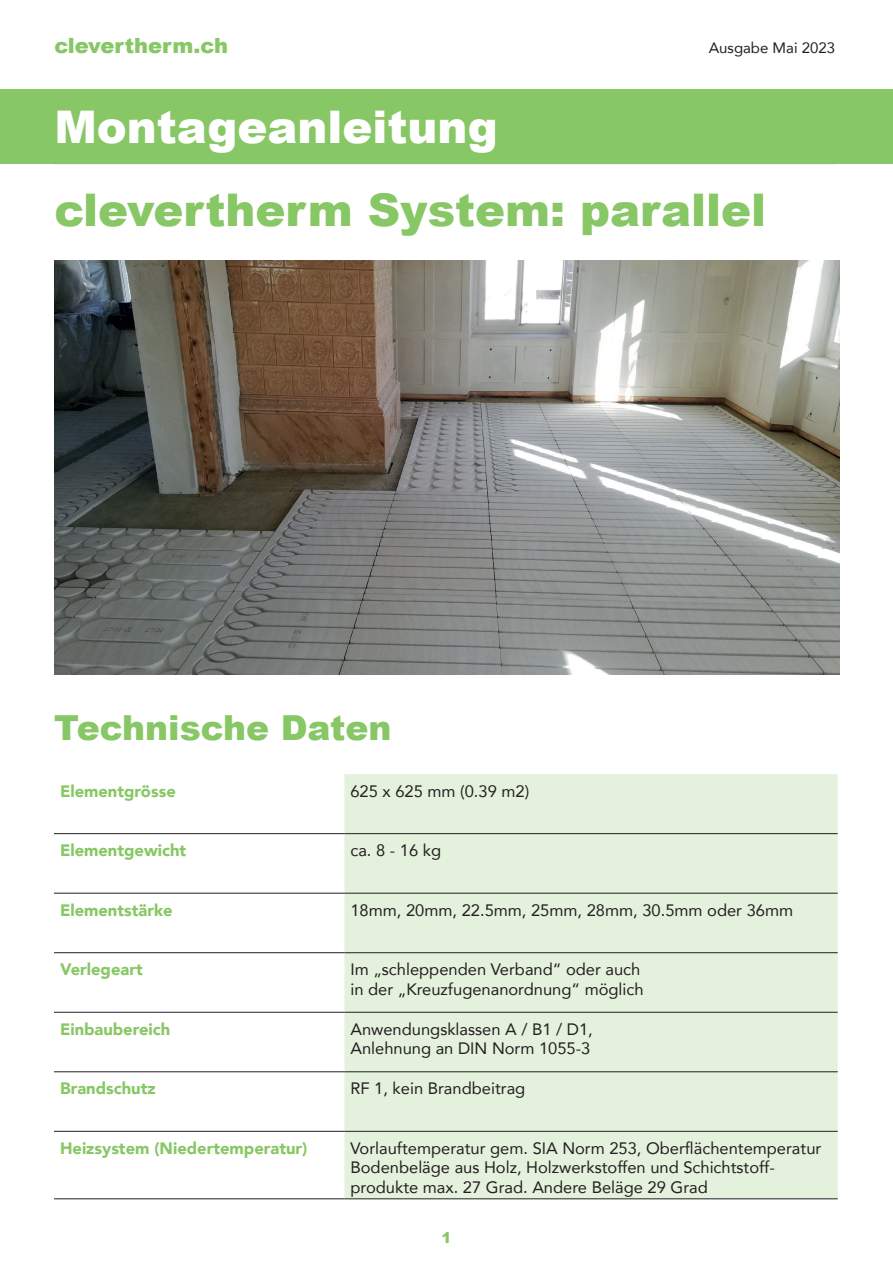
<style>
.page{position:relative;width:893px;height:1263px;background:#fff}
.page>*{position:absolute;margin:0;border:0;box-sizing:border-box;transform-origin:0 0}
.t1{font:900 45px "Arial";color:#87c765}
.t2{font:900 45px "Arial";color:#fff}
.t3{font:900 34.5px "Arial";color:#87c765}
.t4{font:900 21px "Arial";color:#87c765}
.t5{font:16.5px/19.5px "Avenir";color:#231f20}
.t6{font:900 16.5px "Avenir";color:#87c765}
.t7{font:15px "Avenir";color:#231f20}
.t8{font:900 15px "Arial";color:#87c765}
</style>
<div class="page">
<img style="left:54px;top:260px;width:785px;height:414px">
<div style="left:344px;top:774px;width:494px;height:424px;background:#e4f1dc"></div>
<hr style="left:54px;top:833px;width:290px;height:1px;background:#231f20">
<hr style="left:344px;top:833px;width:494px;height:1px;background:#231f20">
<hr style="left:54px;top:893px;width:290px;height:1px;background:#231f20">
<hr style="left:344px;top:893px;width:494px;height:1px;background:#231f20">
<hr style="left:54px;top:952px;width:290px;height:1px;background:#231f20">
<hr style="left:344px;top:952px;width:494px;height:1px;background:#231f20">
<hr style="left:54px;top:1012px;width:290px;height:1px;background:#231f20">
<hr style="left:344px;top:1012px;width:494px;height:1px;background:#231f20">
<hr style="left:54px;top:1071px;width:290px;height:1px;background:#231f20">
<hr style="left:344px;top:1071px;width:494px;height:1px;background:#231f20">
<hr style="left:54px;top:1131px;width:290px;height:1px;background:#231f20">
<hr style="left:344px;top:1131px;width:494px;height:1px;background:#231f20">
<hr style="left:54px;top:1198px;width:290px;height:1px;background:#231f20">
<hr style="left:344px;top:1198px;width:494px;height:1px;background:#231f20">
<div style="left:0;top:89px;width:893px;height:75px;background:#87c765"></div>
<p class="t4" style="left:54px;top:30px;width:175px">clevertherm.ch</p>
<p class="t7" style="left:709px;top:35px;width:128px">Ausgabe Mai 2023</p>
<h1 class="t2" style="left:54px;top:94px;width:445px">Montageanleitung</h1>
<h1 class="t1" style="left:54px;top:177px;width:713px">clevertherm System: parallel</h1>
<h2 class="t3" style="left:54px;top:703px;width:339px">Technische Daten</h2>
<p class="t6" style="left:60px;top:777px;width:117px">Elementgrösse</p>
<p class="t5" style="left:350px;top:781px;width:180px">625 x 625 mm (0.39 m2)</p>
<p class="t6" style="left:60px;top:836px;width:128px">Elementgewicht</p>
<p class="t5" style="left:350px;top:840px;width:92px">ca. 8 - 16 kg</p>
<p class="t6" style="left:60px;top:896px;width:114px">Elementstärke</p>
<p class="t5" style="left:350px;top:900px;width:444px">18mm, 20mm, 22.5mm, 25mm, 28mm, 30.5mm oder 36mm</p>
<p class="t6" style="left:60px;top:955px;width:84px">Verlegeart</p>
<p class="t5" style="left:350px;top:959px;width:295px">Im „schleppenden Verband“ oder auch in der „Kreuzfugenanordnung“ möglich</p>
<p class="t6" style="left:60px;top:1015px;width:112px">Einbaubereich</p>
<p class="t5" style="left:350px;top:1019px;width:244px">Anwendungsklassen A / B1 / D1,<br>Anlehnung an DIN Norm 1055-3</p>
<p class="t6" style="left:60px;top:1074px;width:97px">Brandschutz</p>
<p class="t5" style="left:350px;top:1078px;width:176px">RF 1, kein Brandbeitrag</p>
<p class="t6" style="left:60px;top:1134px;width:249px">Heizsystem (Niedertemperatur)</p>
<p class="t5" style="left:350px;top:1138px;width:472px">Vorlauftemperatur gem. SIA Norm 253, Oberflächentemperatur<br>Bodenbeläge aus Holz, Holzwerkstoffen und Schichtstoff&shy;produkte max. 27 Grad. Andere Beläge 29 Grad</p>
<p class="t8" style="left:441px;top:1226px;width:12px">1</p>
</div>
